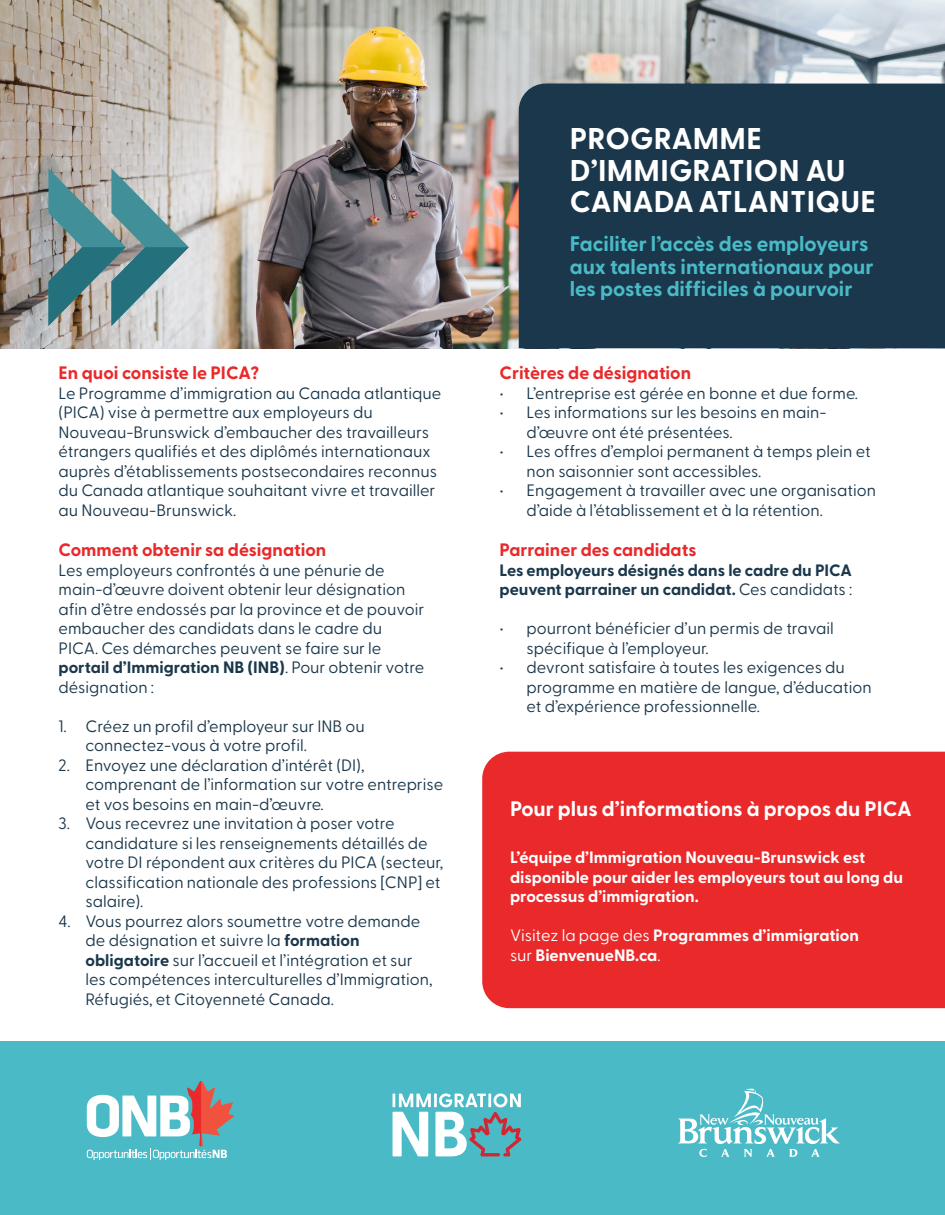
<style>
.page{position:relative;width:945px;height:1215px;background:#fff}
.page>*{position:absolute;margin:0;border:0;box-sizing:border-box;transform-origin:0 0}
.t1{font:700 30px/31.5px "Greycliff CF";letter-spacing:.01em;color:#fff}
.t2{font:700 21px/22.5px "Greycliff CF";color:#4abac7}
.Headline{font:700 21px "Greycliff CF";color:#fff}
.Headline-2{font:700 18px "Greycliff CF";color:#e9292a}
.t3{font:16.5px/19.5px "Greycliff CF";color:#1a374b}
.Headline-3{font:700 16.5px/19.5px "Greycliff CF";color:#fff}
.t4{font:700 16.5px/19.5px "Greycliff CF";color:#1a374b}
.s1{font-weight:700}
.s2{font-weight:400}
</style>
<div class="page">
<div style="left:482px;top:752px;width:463px;height:256px;background:#e9292a"></div>
<img style="left:0;top:0;width:945px;height:348px">
<svg style="left:48px;top:168px;width:141px;height:158px;background:#82a2a5"></svg>
<div style="left:0;top:1041px;width:945px;height:174px;background:#4abac7"></div>
<div style="left:519px;top:84px;width:426px;height:264px;background:#1a374b"></div>
<svg style="left:393px;top:1093px;width:128px;height:63px"></svg>
<svg style="left:678px;top:1089px;width:162px;height:68px"></svg>
<svg style="left:87px;top:1081px;width:147px;height:79px"></svg>
<p class="Headline-2" style="left:59px;top:359px;width:202px">En quoi consiste le PICA?</p>
<p class="t3" style="left:59px;top:382px;width:384px">Le Programme d’immigration au Canada atlantique (PICA) vise à permettre aux employeurs du Nouveau-Brunswick d’embaucher des travailleurs étrangers qualifiés et des diplômés internationaux auprès d’établissements postsecondaires reconnus du Canada atlantique souhaitant vivre et travailler au Nouveau-Brunswick.</p>
<p class="Headline-2" style="left:59px;top:536px;width:269px">Comment obtenir sa désignation</p>
<p class="t3" style="left:59px;top:559px;width:367px">Les employeurs confrontés à une pénurie de main-d’œuvre doivent obtenir leur désignation afin d’être endossés par la province et de pouvoir embaucher des candidats dans le cadre du PICA. Ces démarches peuvent se faire sur le <span class="s1">portail d’Immigration NB (INB)</span>. Pour obtenir votre désignation :</p>
<p class="t3" style="left:86px;top:715px;width:281px;text-indent:-27px">1. Créez un profil d’employeur sur INB ou connectez-vous à votre profil.</p>
<p class="t3" style="left:86px;top:754px;width:359px;text-indent:-27px">2. Envoyez une déclaration d’intérêt (DI), comprenant de l’information sur votre entreprise et vos besoins en main-d’œuvre.</p>
<p class="t3" style="left:86px;top:812px;width:359px;text-indent:-27px">3. Vous recevrez une invitation à poser votre candidature si les renseignements détaillés de votre DI répondent aux critères du PICA (secteur, classification nationale des professions [CNP] et salaire).</p>
<p class="t3" style="left:86px;top:910px;width:349px;text-indent:-27px">4. Vous pourrez alors soumettre votre demande de désignation et suivre la <span class="s1">formation obligatoire</span> sur l’accueil et l’intégration et sur les compétences interculturelles d’Immigration, Réfugiés, et Citoyenneté Canada.</p>
<p class="t1" style="left:570px;top:122px;width:307px">PROGRAMME<br>D’IMMIGRATION AU<br>CANADA ATLANTIQUE</p>
<p class="t2" style="left:570px;top:231px;width:305px">Faciliter l’accès des employeurs aux talents internationaux pour</p>
<p class="t2" style="left:570px;top:276px;width:284px">les postes difficiles à pourvoir</p>
<p class="Headline-2" style="left:500px;top:359px;width:193px">Critères de désignation</p>
<p class="t3" style="left:500px;top:382px;width:360px">• L’entreprise est gérée en bonne et due forme.</p>
<p class="t3" style="left:526px;top:401px;width:302px;text-indent:-27px">• Les informations sur les besoins en main&shy;d’œuvre ont été présentées.</p>
<p class="t3" style="left:526px;top:440px;width:346px;text-indent:-27px">• Les offres d’emploi permanent à temps plein et non saisonnier sont accessibles.</p>
<p class="t3" style="left:526px;top:479px;width:351px;text-indent:-27px">• Engagement à travailler avec une organisation d’aide à l’établissement et à la rétention.</p>
<p class="Headline-2" style="left:500px;top:536px;width:198px">Parrainer des candidats</p>
<p class="t4" style="left:500px;top:559px;width:354px">Les employeurs désignés dans le cadre du PICA peuvent parrainer un candidat. <span class="s2">Ces candidats :</span></p>
<p class="t3" style="left:526px;top:617px;width:309px;text-indent:-27px">• pourront bénéficier d’un permis de travail spécifique à l’employeur.</p>
<p class="t3" style="left:526px;top:656px;width:347px;text-indent:-27px">• devront satisfaire à toutes les exigences du programme en matière de langue, d’éducation et d’expérience professionnelle.</p>
<p class="Headline" style="left:510px;top:793px;width:403px">Pour plus d’informations à propos du PICA</p>
<p class="Headline-3" style="left:510px;top:847px;width:394px">L’équipe d’Immigration Nouveau-Brunswick est disponible pour aider les employeurs tout au long du processus d’immigration.</p>
<p class="Headline-3" style="left:510px;top:925px;width:351px"><span class="s2">Visitez la page des</span> Programmes d’immigration</p>
<p class="Headline-3" style="left:510px;top:944px;width:152px"><span class="s2">sur</span> BienvenueNB.ca<span class="s2">.</span></p>
</div>
